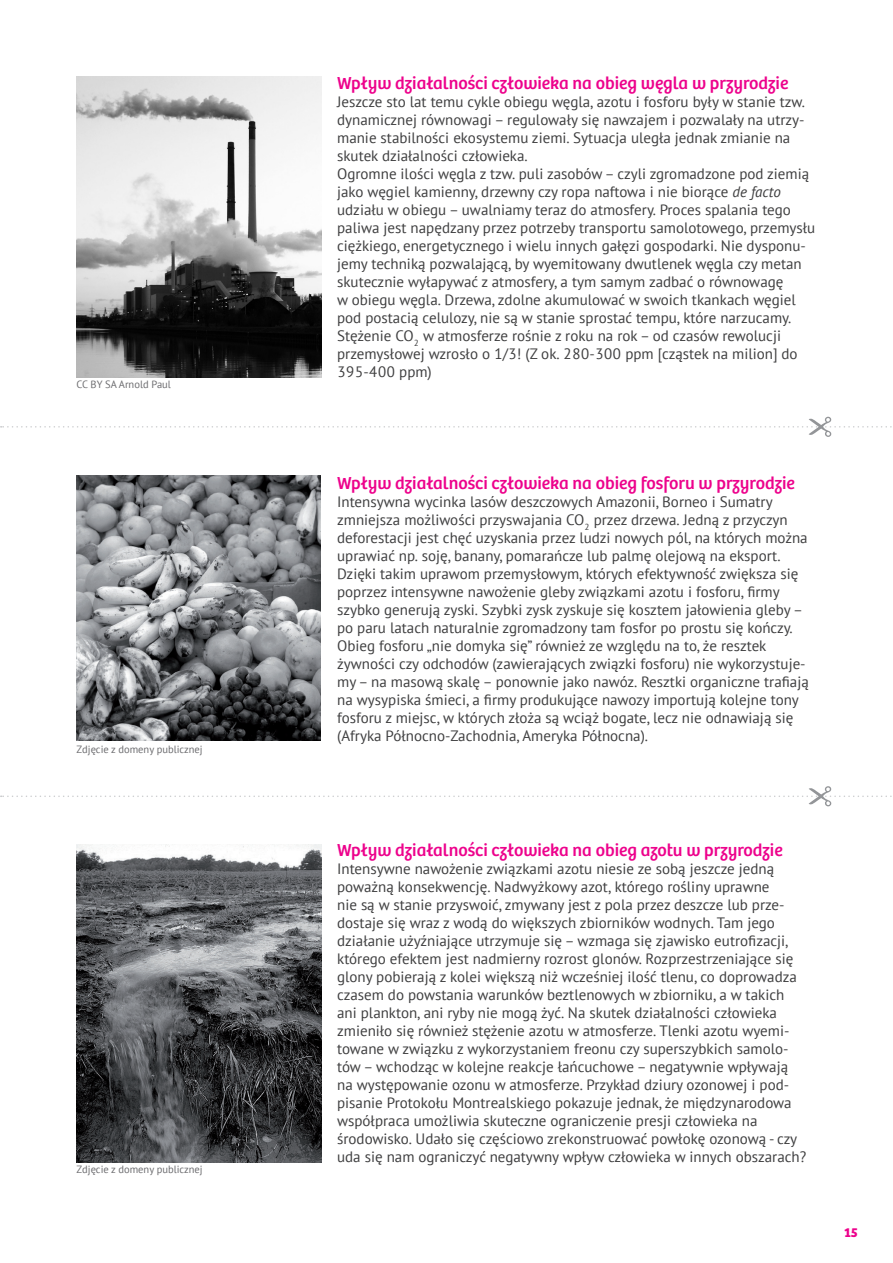
<style>
.page{position:relative;width:893px;height:1263px;background:#fff}
.page>*{position:absolute;margin:0;border:0;box-sizing:border-box;transform-origin:0 0}
.t1{font:18px "Bree";color:#ed028c}
.t2{font:15px/18px "PT Sans";color:#3e3e3f}
.t3{font:700 13.5px "Bree";color:#ed028c}
.t4{font:10.5px "PT Sans";color:#6b6b6e}
.s1{font-style:italic}
</style>
<div class="page">
<img style="left:77px;top:844px;width:244px;height:318px">
<img style="left:77px;top:476px;width:244px;height:265px">
<img style="left:77px;top:76px;width:244px;height:301px">
<svg style="left:1px;top:417px;width:891px;height:20px"></svg>
<svg style="left:1px;top:786px;width:891px;height:20px"></svg>
<p class="t4" style="left:77px;top:378px;width:96px">CC BY SA Arnold Paul</p>
<p class="t4" style="left:77px;top:743px;width:128px">Zdjęcie z domeny publicznej</p>
<p class="t4" style="left:77px;top:1162px;width:128px">Zdjęcie z domeny publicznej</p>
<p class="t1" style="left:337px;top:73px;width:453px">Wpływ działalności człowieka na obieg węgla w przyrodzie</p>
<p class="t2" style="left:337px;top:93px;width:469px">Jeszcze sto lat temu cykle obiegu węgla, azotu i fosforu były w stanie tzw. dynamicznej równowagi – regulowały się nawzajem i pozwalały na utrzy&shy;manie stabilności ekosystemu ziemi. Sytuacja uległa jednak zmianie na skutek działalności człowieka.</p>
<p class="t2" style="left:337px;top:165px;width:480px">Ogromne ilości węgla z tzw. puli zasobów – czyli zgromadzone pod ziemią jako węgiel kamienny, drzewny czy ropa naftowa i nie biorące <span class="s1">de facto </span>udziału w obiegu – uwalniamy teraz do atmosfery. Proces spalania tego paliwa jest napędzany przez potrzeby transportu samolotowego, przemysłu ciężkiego, energetycznego i wielu innych gałęzi gospodarki. Nie dysponu&shy;jemy techniką pozwalającą, by wyemitowany dwutlenek węgla czy metan skutecznie wyłapywać z atmosfery, a tym samym zadbać o równowagę<br>w obiegu węgla. Drzewa, zdolne akumulować w swoich tkankach węgiel pod postacią celulozy, nie są w stanie sprostać tempu, które narzucamy.<br>Stężenie CO<sub>2</sub> w atmosferze rośnie z roku na rok – od czasów rewolucji przemysłowej wzrosło o 1/3! (Z ok. 280-300 ppm [cząstek na milion] do 395-400 ppm)</p>
<p class="t1" style="left:337px;top:472px;width:459px">Wpływ działalności człowieka na obieg fosforu w przyrodzie</p>
<p class="t2" style="left:337px;top:492px;width:473px">Intensywna wycinka lasów deszczowych Amazonii, Borneo i Sumatry zmniejsza możliwości przyswajania CO<sub>2</sub> przez drzewa. Jedną z przyczyn deforestacji jest chęć uzyskania przez ludzi nowych pól, na których można uprawiać np. soję, banany, pomarańcze lub palmę olejową na eksport.<br>Dzięki takim uprawom przemysłowym, których efektywność zwiększa się poprzez intensywne nawożenie gleby związkami azotu i fosforu, firmy szybko generują zyski. Szybki zysk zyskuje się kosztem jałowienia gleby – po paru latach naturalnie zgromadzony tam fosfor po prostu się kończy.<br>Obieg fosforu „nie domyka się” również ze względu na to, że resztek żywności czy odchodów (zawierających związki fosforu) nie wykorzystuje&shy;my – na masową skalę – ponownie jako nawóz. Resztki organiczne trafiają na wysypiska śmieci, a firmy produkujące nawozy importują kolejne tony fosforu z miejsc, w których złoża są wciąż bogate, lecz nie odnawiają się (Afryka Północno-Zachodnia, Ameryka Północna).</p>
<p class="t1" style="left:337px;top:840px;width:447px">Wpływ działalności człowieka na obieg azotu w przyrodzie</p>
<p class="t2" style="left:337px;top:860px;width:471px">Intensywne nawożenie związkami azotu niesie ze sobą jeszcze jedną poważną konsekwencję. Nadwyżkowy azot, którego rośliny uprawne<br>nie są w stanie przyswoić, zmywany jest z pola przez deszcze lub prze&shy;dostaje się wraz z wodą do większych zbiorników wodnych. Tam jego działanie użyźniające utrzymuje się – wzmaga się zjawisko eutrofizacji, którego efektem jest nadmierny rozrost glonów. Rozprzestrzeniające się glony pobierają z kolei większą niż wcześniej ilość tlenu, co doprowadza czasem do powstania warunków beztlenowych w zbiorniku, a w takich ani plankton, ani ryby nie mogą żyć. Na skutek działalności człowieka zmieniło się również stężenie azotu w atmosferze. Tlenki azotu wyemi&shy;towane w związku z wykorzystaniem freonu czy superszybkich samolo&shy;tów – wchodząc w kolejne reakcje łańcuchowe – negatywnie wpływają na występowanie ozonu w atmosferze. Przykład dziury ozonowej i pod&shy;pisanie Protokołu Montrealskiego pokazuje jednak, że międzynarodowa współpraca umożliwia skuteczne ograniczenie presji człowieka na środowisko. Udało się częściowo zrekonstruować powłokę ozonową - czy uda się nam ograniczyć negatywny wpływ człowieka w innych obszarach?</p>
<p class="t3" style="left:844px;top:1224px;width:15px">15</p>
</div>
